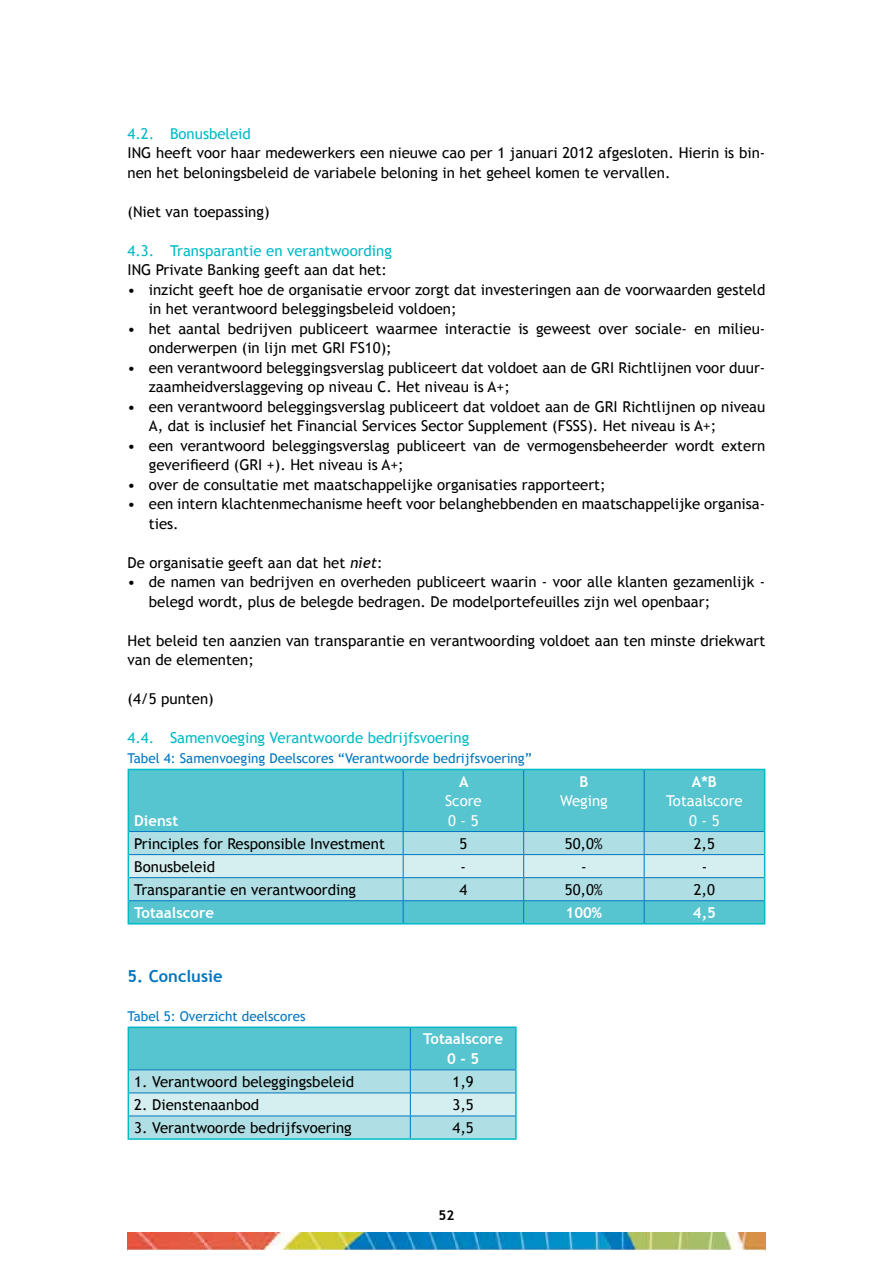
<style>
.page{position:relative;width:893px;height:1263px;background:#fff}
.page>*{position:absolute;margin:0;border:0;box-sizing:border-box;transform-origin:0 0}
.t1{font:700 16.5px "Trebuchet MS";color:#0076c0}
.t2{font:15px/19.5px "Trebuchet MS";color:#000}
.t3{font:15px "Trebuchet MS";color:#00bac6}
.t4{font:700 15px/19.5px "Trebuchet MS";color:#fff;text-align:center}
.t5{font:15px/19.5px "Trebuchet MS";color:#fff}
.t6{font:13.5px "Trebuchet MS";color:#0076c0}
.t7{font:700 13.5px "Trebuchet MS";color:#000}
.s1{font-style:italic}
</style>
<div class="page">
<img style="left:128px;top:1232px;width:638px;height:20px">
<div style="left:128px;top:1250px;width:636px;height:12px;background:#fff"></div>
<div style="left:129px;top:770px;width:635px;height:61px;background:#56c5d0"></div>
<hr style="left:128px;top:769px;width:275px;height:1px;background:#00bac6">
<hr style="left:128px;top:770px;width:1px;height:61px;background:#00bac6">
<hr style="left:403px;top:769px;width:121px;height:1px;background:#00bac6">
<hr style="left:524px;top:769px;width:120px;height:1px;background:#00bac6">
<hr style="left:644px;top:769px;width:121px;height:1px;background:#00bac6">
<hr style="left:764px;top:770px;width:1px;height:61px;background:#00bac6">
<hr style="left:128px;top:923px;width:275px;height:1px;background:#00bac6">
<hr style="left:403px;top:923px;width:121px;height:1px;background:#00bac6">
<hr style="left:524px;top:923px;width:120px;height:1px;background:#00bac6">
<hr style="left:644px;top:923px;width:121px;height:1px;background:#00bac6">
<hr style="left:403px;top:770px;width:1px;height:61px;background:#0076c0">
<hr style="left:523px;top:770px;width:1px;height:61px;background:#0076c0">
<hr style="left:644px;top:770px;width:1px;height:61px;background:#0076c0">
<svg style="left:128px;top:831px;width:637px;height:92px;background:#99d7e0"></svg>
<hr style="left:128px;top:1026px;width:282px;height:2px;background:#00bac6">
<hr style="left:410px;top:1026px;width:107px;height:2px;background:#00bac6">
<hr style="left:515px;top:1028px;width:2px;height:42px;background:#00bac6">
<hr style="left:515px;top:1070px;width:2px;height:23px;background:#00bac6">
<hr style="left:515px;top:1093px;width:2px;height:23px;background:#00bac6">
<hr style="left:515px;top:1116px;width:2px;height:22px;background:#00bac6">
<hr style="left:128px;top:1138px;width:282px;height:2px;background:#00bac6">
<hr style="left:410px;top:1138px;width:107px;height:2px;background:#00bac6">
<svg style="left:128px;top:1027px;width:388px;height:112px;background:#8cd4dd"></svg>
<p class="t3" style="left:128px;top:124px;width:125px">4.2. Bonusbeleid</p>
<p class="t2" style="left:128px;top:143px;width:639px">ING heeft voor haar medewerkers een nieuwe cao per 1 januari 2012 afgesloten. Hierin is bin&shy;nen het beloningsbeleid de variabele beloning in het geheel komen te vervallen.</p>
<p class="t2" style="left:128px;top:202px;width:143px">(Niet van toepassing)</p>
<p class="t3" style="left:128px;top:241px;width:266px">4.3. Transparantie en verantwoording</p>
<p class="t2" style="left:128px;top:260px;width:261px">ING Private Banking geeft aan dat het:</p>
<p class="t2" style="left:149px;top:280px;width:618px;text-indent:-21px">• inzicht geeft hoe de organisatie ervoor zorgt dat investeringen aan de voorwaarden gesteld in het verantwoord beleggingsbeleid voldoen;</p>
<p class="t2" style="left:149px;top:319px;width:618px;text-indent:-21px">• het aantal bedrijven publiceert waarmee interactie is geweest over sociale- en milieu&shy;onderwerpen (in lijn met GRI FS10);</p>
<p class="t2" style="left:149px;top:358px;width:618px;text-indent:-21px">• een verantwoord beleggingsverslag publiceert dat voldoet aan de GRI Richtlijnen voor duur&shy;zaamheidverslaggeving op niveau C. Het niveau is A+;</p>
<p class="t2" style="left:149px;top:397px;width:618px;text-indent:-21px">• een verantwoord beleggingsverslag publiceert dat voldoet aan de GRI Richtlijnen op niveau<br>A, dat is inclusief het Financial Services Sector Supplement (FSSS). Het niveau is A+;</p>
<p class="t2" style="left:149px;top:436px;width:618px;text-indent:-21px">• een verantwoord beleggingsverslag publiceert van de vermogensbeheerder wordt extern geverifieerd (GRI +). Het niveau is A+;</p>
<p class="t2" style="left:128px;top:475px;width:480px">• over de consultatie met maatschappelijke organisaties rapporteert;</p>
<p class="t2" style="left:149px;top:494px;width:618px;text-indent:-21px">• een intern klachtenmechanisme heeft voor belanghebbenden en maatschappelijke organisa&shy;ties.</p>
<p class="t2" style="left:128px;top:553px;width:257px">De organisatie geeft aan dat het <span class="s1">niet</span>:</p>
<p class="t2" style="left:149px;top:572px;width:618px;text-indent:-21px">• de namen van bedrijven en overheden publiceert waarin - voor alle klanten gezamenlijk - belegd wordt, plus de belegde bedragen. De modelportefeuilles zijn wel openbaar;</p>
<p class="t2" style="left:128px;top:631px;width:639px">Het beleid ten aanzien van transparantie en verantwoording voldoet aan ten minste driekwart van de elementen;</p>
<p class="t2" style="left:128px;top:689px;width:88px">(4/5 punten)</p>
<p class="t3" style="left:128px;top:729px;width:343px">4.4. Samenvoeging Verantwoorde bedrijfsvoering</p>
<p class="t6" style="left:128px;top:750px;width:406px">Tabel 4: Samenvoeging Deelscores “Verantwoorde bedrijfsvoering”</p>
<p class="t4" style="left:134px;top:810px;width:45px">Dienst</p>
<p class="t4" style="left:459px;top:771px;width:11px">A</p>
<p class="t5" style="left:445px;top:791px;width:38px">Score<br>0 - 5</p>
<p class="t4" style="left:579px;top:771px;width:10px">B</p>
<p class="t5" style="left:560px;top:791px;width:49px">Weging</p>
<p class="t4" style="left:692px;top:771px;width:26px">A*B</p>
<p class="t5" style="left:666px;top:791px;width:78px;text-align:center">Totaalscore<br>0 - 5</p>
<p class="t2" style="left:134px;top:834px;width:252px">Principles for Responsible Investment</p>
<p class="t2" style="left:459px;top:834px;width:9px">5</p>
<p class="t2" style="left:565px;top:834px;width:40px">50,0%</p>
<p class="t2" style="left:694px;top:834px;width:23px">2,5</p>
<p class="t2" style="left:134px;top:857px;width:82px">Bonusbeleid</p>
<p class="t2" style="left:461px;top:857px;width:7px">-</p>
<p class="t2" style="left:581px;top:857px;width:7px">-</p>
<p class="t2" style="left:702px;top:857px;width:7px">-</p>
<p class="t2" style="left:134px;top:880px;width:223px">Transparantie en verantwoording</p>
<p class="t2" style="left:459px;top:880px;width:9px">4</p>
<p class="t2" style="left:565px;top:880px;width:40px">50,0%</p>
<p class="t2" style="left:694px;top:880px;width:23px">2,0</p>
<p class="t4" style="left:134px;top:903px;width:81px">Totaalscore</p>
<p class="t4" style="left:566px;top:903px;width:38px">100%</p>
<p class="t4" style="left:693px;top:903px;width:25px">4,5</p>
<p class="t1" style="left:128px;top:965px;width:97px">5. Conclusie</p>
<p class="t6" style="left:128px;top:1008px;width:179px">Tabel 5: Overzicht deelscores</p>
<p class="t4" style="left:423px;top:1029px;width:81px">Totaalscore<br>0 - 5</p>
<p class="t2" style="left:134px;top:1072px;width:221px">1. Verantwoord beleggingsbeleid</p>
<p class="t2" style="left:452px;top:1072px;width:23px">1,9</p>
<p class="t2" style="left:134px;top:1095px;width:126px">2. Dienstenaanbod</p>
<p class="t2" style="left:452px;top:1095px;width:23px">3,5</p>
<p class="t2" style="left:134px;top:1118px;width:219px">3. Verantwoorde bedrijfsvoering</p>
<p class="t2" style="left:452px;top:1118px;width:23px">4,5</p>
<p class="t7" style="left:439px;top:1207px;width:17px">52</p>
</div>
